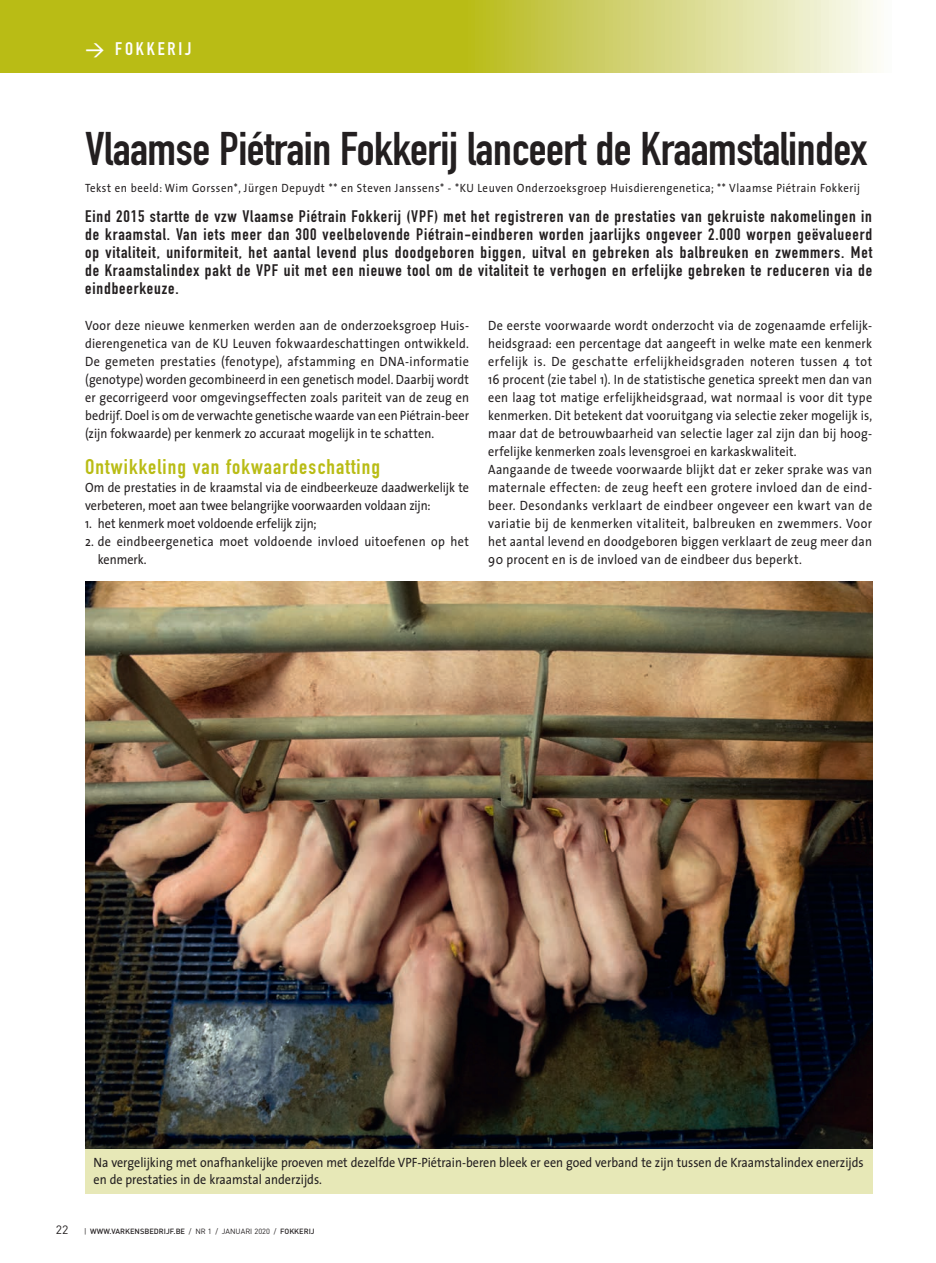
<style>
.page{position:relative;width:936px;height:1263px;background:#fff}
.page>*{position:absolute;margin:0;border:0;box-sizing:border-box;transform-origin:0 0}
.t1{font:46.5px "DIN Engschrift Std";letter-spacing:-.01em;color:#231f20;scale:1.04 1}
.t2{font:21px "DIN Engschrift Std";letter-spacing:.05em;color:#b9bc15;scale:1.05 1}
.t3{font:18px "DIN Engschrift Std";letter-spacing:.15em;color:#fff;scale:1.05 1}
.t4{font:16.5px/18px "DIN Engschrift Std";letter-spacing:.05em;color:#231f20;text-align:justify;scale:1.05 1}
.t5{font:13.5px/18px "The Sans";letter-spacing:.015em;color:#231f20;scale:.9 1}
.t6{font:12px "The Sans";letter-spacing:.05em;color:#231f20;scale:.9 1}
.t7{font:12px "DIN";color:#231f20}
.t8{font:500 7.5px "DIN";color:#231f20}
.s1{font-family:"DIN Medium Expert"}
.s2{font-weight:400}
</style>
<div class="page">
<svg style="left:0;top:0;width:877px;height:72px;background:#c7c94a"></svg>
<img style="left:85px;top:582px;width:787px;height:567px">
<div style="left:85px;top:1149px;width:787px;height:45px;background:#e7e8b7"></div>
<h3 class="t3" style="left:85px;top:38px;width:103px"><span class="s1">w</span> FOKKERIJ</h3>
<h1 class="t1" style="left:85px;top:121px;width:753px">Vlaamse Piétrain Fokkerij lanceert de Kraamstalindex</h1>
<p class="t6" style="left:85px;top:178px;width:862px">Tekst en beeld: Wim Gorssen*, Jürgen Depuydt ** en Steven Janssens* - *KU Leuven Onderzoeksgroep Huisdierengenetica; ** Vlaamse Piétrain Fokkerij</p>
<p class="t4" style="left:85px;top:207px;width:751px">Eind 2015 startte de vzw Vlaamse Piétrain Fokkerij (VPF) met het registreren van de prestaties van gekruiste nakomelingen in de kraamstal. Van iets meer dan 300 veelbelovende Piétrain-eindberen worden jaarlijks ongeveer 2.000 worpen geëvalueerd op vitaliteit, uniformiteit, het aantal levend plus doodgeboren biggen, uitval en gebreken als balbreuken en zwemmers. Met de Kraamstalindex pakt de VPF uit met een nieuwe tool om de vitaliteit te verhogen en erfelijke gebreken te reduceren via de eindbeerkeuze.</p>
<p class="t5" style="left:85px;top:316px;width:428px;text-align:justify">Voor deze nieuwe kenmerken werden aan de onderzoeksgroep Huis&shy;dierengenetica van de KU Leuven fokwaardeschattingen ontwikkeld.<br>De gemeten prestaties (fenotype), afstamming en DNA-informatie (genotype) worden gecombineerd in een genetisch model. Daarbij wordt er gecorrigeerd voor omgevingseffecten zoals pariteit van de zeug en bedrijf. Doel is om de verwachte genetische waarde van een Piétrain-beer (zijn fokwaarde) per kenmerk zo accuraat mogelijk in te schatten.</p>
<h2 class="t2" style="left:85px;top:454px;width:282px">Ontwikkeling van fokwaardeschatting</h2>
<p class="t5" style="left:85px;top:478px;width:428px">Om de prestaties in de kraamstal via de eindbeerkeuze daadwerkelijk te verbeteren, moet aan twee belangrijke voorwaarden voldaan zijn:</p>
<p class="t5" style="left:85px;top:514px;width:259px">1. het kenmerk moet voldoende erfelijk zijn;</p>
<p class="t5" style="left:98px;top:532px;width:414px;text-indent:-13px">2. de eindbeergenetica moet voldoende invloed uitoefenen op het kenmerk.</p>
<p class="t5" style="left:488px;top:316px;width:428px">De eerste voorwaarde wordt onderzocht via de zogenaamde erfelijk&shy;heidsgraad: een percentage dat aangeeft in welke mate een kenmerk erfelijk is. De geschatte erfelijkheidsgraden noteren tussen 4 tot 16 procent (zie tabel 1). In de statistische genetica spreekt men dan van een laag tot matige erfelijkheidsgraad, wat normaal is voor dit type kenmerken. Dit betekent dat vooruitgang via selectie zeker mogelijk is, maar dat de betrouwbaarheid van selectie lager zal zijn dan bij hoog&shy;erfelijke kenmerken zoals levensgroei en karkaskwaliteit.<br>Aangaande de tweede voorwaarde blijkt dat er zeker sprake was van maternale effecten: de zeug heeft een grotere invloed dan de eind&shy;beer. Desondanks verklaart de eindbeer ongeveer een kwart van de variatie bij de kenmerken vitaliteit, balbreuken en zwemmers. Voor het aantal levend en doodgeboren biggen verklaart de zeug meer dan 90 procent en is de invloed van de eindbeer dus beperkt.</p>
<p class="t5" style="left:94px;top:1154px;width:857px;line-height:16.2px">Na vergelijking met onafhankelijke proeven met dezelfde VPF-Piétrain-beren bleek er een goed verband te zijn tussen de Kraamstalindex enerzijds en de prestaties in de kraamstal anderzijds.</p>
<p class="t7" style="left:56px;top:1223px;width:14px">22</p>
<p class="t8" style="left:84px;top:1226px;width:232px"><span class="s2">|</span> WWW.VARKENSBEDRIJF.BE <span class="s2">/ NR 1 / JANUARI 2020 /</span> FOKKERIJ</p>
</div>
